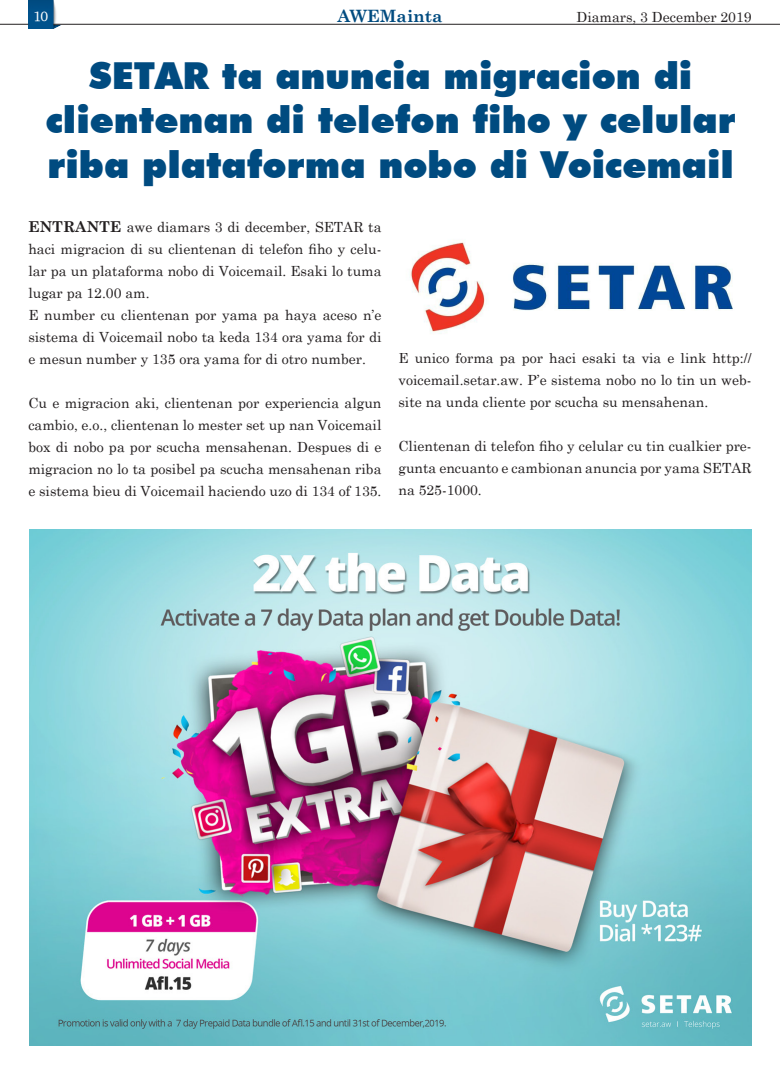
<style>
.page{position:relative;width:780px;height:1078px;background:#fff}
.page>*{position:absolute;margin:0;border:0;box-sizing:border-box;transform-origin:0 0}
.No_Spacing{font:900 37.2px/44.6px "Futura BT";color:#004b80;text-align:center}
.Body_Text_14{font:700 17px "Century Schoolbook";color:#004b80}
.Body_Text_14-2{font:14px/22px "Century Schoolbook";color:#231f20;text-align:justify}
.t1{font:14px "Charter ITCTT";color:#fff}
.s1{font-weight:700;font-size:15px}
</style>
<div class="page">
<img style="left:28px;top:0;width:33px;height:28px">
<svg style="left:0;top:24px;width:28px;height:1px"></svg>
<hr style="left:53px;top:24px;width:727px;height:1px;background:#231f20">
<img style="left:410px;top:242px;width:323px;height:92px">
<img style="left:30px;top:529px;width:721px;height:515px">
<p class="t1" style="left:33px;top:7px;width:16px">10</p>
<p class="Body_Text_14" style="left:337px;top:3px;width:107px">AWEMainta</p>
<p class="Body_Text_14-2" style="left:576px;top:5px;width:177px">Diamars, 3 December 2019</p>
<p class="No_Spacing" style="left:46px;top:53px;width:691px">SETAR ta anuncia migracion di clientenan di telefon fiho y celular riba plataforma nobo di Voicemail</p>
<p class="Body_Text_14-2" style="left:28px;top:214px;width:354px"><span class="s1">ENTRANTE</span> awe diamars 3 di december, SETAR ta haci migracion di su clientenan di telefon fiho y celu&shy;lar pa un plataforma nobo di Voicemail. Esaki lo tuma lugar pa 12.00 am.</p>
<p class="Body_Text_14-2" style="left:28px;top:302px;width:354px">E number cu clientenan por yama pa haya aceso n’e sistema di Voicemail nobo ta keda 134 ora yama for di e mesun number y 135 ora yama for di otro number.</p>
<p class="Body_Text_14-2" style="left:28px;top:390px;width:354px">Cu e migracion aki, clientenan por experiencia algun cambio, e.o., clientenan lo mester set up nan Voicemail box di nobo pa por scucha mensahenan. Despues di e migracion no lo ta posibel pa scucha mensahenan riba e sistema bieu di Voicemail haciendo uzo di 134 of 135.</p>
<p class="Body_Text_14-2" style="left:398px;top:346px;width:354px">E unico forma pa por haci esaki ta via e link http:// voicemail.setar.aw. P’e sistema nobo no lo tin un web&shy;site na unda cliente por scucha su mensahenan.</p>
<p class="Body_Text_14-2" style="left:398px;top:434px;width:354px">Clientenan di telefon fiho y celular cu tin cualkier pre&shy;gunta encuanto e cambionan anuncia por yama SETAR na 525-1000.</p>
</div>
